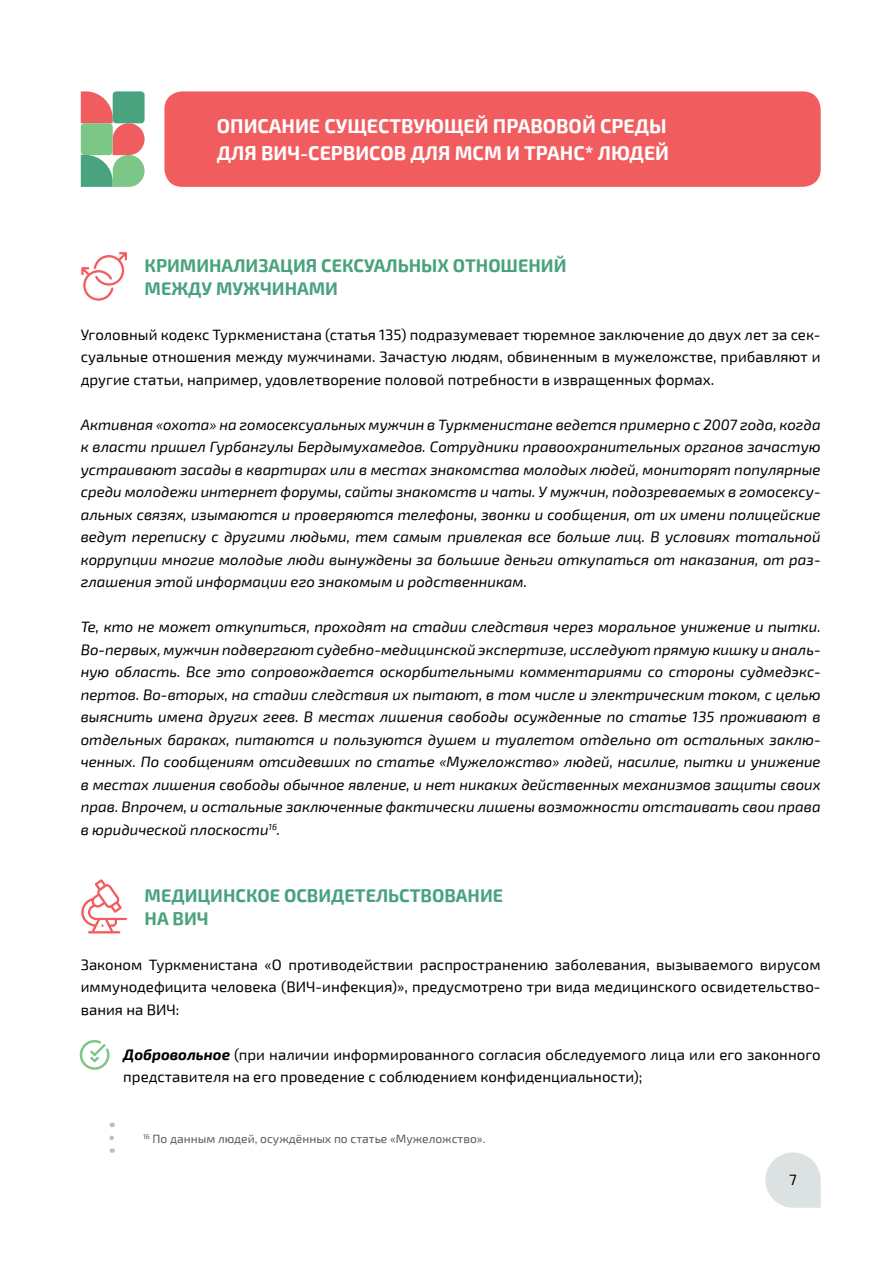
<style>
.page{position:relative;width:893px;height:1263px;background:#fff}
.page>*{position:absolute;margin:0;border:0;box-sizing:border-box;transform-origin:0 0}
.t1{font:700 19.5px/27px "Exo 2";color:#fff}
.t2{font:700 18px/22.5px "Exo 2";color:#49a27e}
.t3{font:italic 15px/22.5px "Exo 2";color:#000;text-align:justify}
.t4{font:15px/22.5px "Exo 2";color:#000;text-align:justify}
.t5{font:12px "Exo 2";color:#58595b}
.s1{font-weight:700;font-style:italic}
</style>
<div class="page">
<svg style="left:765px;top:1152px;width:56px;height:56px"></svg>
<svg style="left:109px;top:1138px;width:5px;height:15px"></svg>
<div style="left:164px;top:91px;width:657px;height:96px;background:#f15d5f;border-radius:18px"></div>
<svg style="left:81px;top:91px;width:64px;height:96px;background:#9ca587"></svg>
<svg style="left:79px;top:1040px;width:31px;height:30px"></svg>
<svg style="left:81px;top:252px;width:46px;height:49px"></svg>
<svg style="left:81px;top:879px;width:46px;height:55px"></svg>
<h1 class="t1" style="left:217px;top:113px;width:454px">ОПИСАНИЕ СУЩЕСТВУЮЩЕЙ ПРАВОВОЙ СРЕДЫ<br>ДЛЯ ВИЧ-СЕРВИСОВ ДЛЯ МСМ И ТРАНС* ЛЮДЕЙ</h1>
<p class="t2" style="left:145px;top:255px;width:423px">КРИМИНАЛИЗАЦИЯ СЕКСУАЛЬНЫХ ОТНОШЕНИЙ<br>МЕЖДУ МУЖЧИНАМИ</p>
<p class="t4" style="left:81px;top:323px;width:741px">Уголовный кодекс Туркменистана (статья 135) подразумевает тюремное заключение до двух лет за сек&shy;суальные отношения между мужчинами. Зачастую людям, обвиненным в мужеложстве, прибавляют и другие статьи, например, удовлетворение половой потребности в извращенных формах.</p>
<p class="t3" style="left:81px;top:413px;width:741px">Активная «охота» на гомосексуальных мужчин в Туркменистане ведется примерно с 2007 года, когда к власти пришел Гурбангулы Бердымухамедов. Сотрудники правоохранительных органов зачастую устраивают засады в квартирах или в местах знакомства молодых людей, мониторят популярные среди молодежи интернет форумы, сайты знакомств и чаты. У мужчин, подозреваемых в гомосексу&shy;альных связях, изымаются и проверяются телефоны, звонки и сообщения, от их имени полицейские ведут переписку с другими людьми, тем самым привлекая все больше лиц. В условиях тотальной коррупции многие молодые люди вынуждены за большие деньги откупаться от наказания, от раз&shy;глашения этой информации его знакомым и родственникам.</p>
<p class="t3" style="left:81px;top:616px;width:741px">Те, кто не может откупиться, проходят на стадии следствия через моральное унижение и пытки.<br>Во-первых, мужчин подвергают судебно-медицинской экспертизе, исследуют прямую кишку и аналь&shy;ную область. Все это сопровождается оскорбительными комментариями со стороны судмедэкс&shy;пертов. Во-вторых, на стадии следствия их пытают, в том числе и электрическим током, с целью выяснить имена других геев. В местах лишения свободы осужденные по статье 135 проживают в отдельных бараках, питаются и пользуются душем и туалетом отдельно от остальных заклю&shy;ченных. По сообщениям отсидевших по статье «Мужеложство» людей, насилие, пытки и унижение в местах лишения свободы обычное явление, и нет никаких действенных механизмов защиты своих прав. Впрочем, и остальные заключенные фактически лишены возможности отстаивать свои права в юридической плоскости<sup>16</sup>.</p>
<p class="t2" style="left:145px;top:885px;width:360px">МЕДИЦИНСКОЕ ОСВИДЕТЕЛЬСТВОВАНИЕ<br>НА ВИЧ</p>
<p class="t4" style="left:81px;top:953px;width:741px">Законом Туркменистана «О противодействии распространению заболевания, вызываемого вирусом иммунодефицита человека (ВИЧ-инфекция)», предусмотрено три вида медицинского освидетельство&shy;вания на ВИЧ:</p>
<p class="t4" style="left:123px;top:1043px;width:699px"><span class="s1">Добровольное</span> (при наличии информированного согласия обследуемого лица или его законного представителя на его проведение с соблюдением конфиденциальности);</p>
<p class="t5" style="left:143px;top:1131px;width:344px"><sup>16</sup> По данным людей, осуждённых по статье «Мужеложство».</p>
<p class="t4" style="left:789px;top:1169px;width:9px">7</p>
</div>
